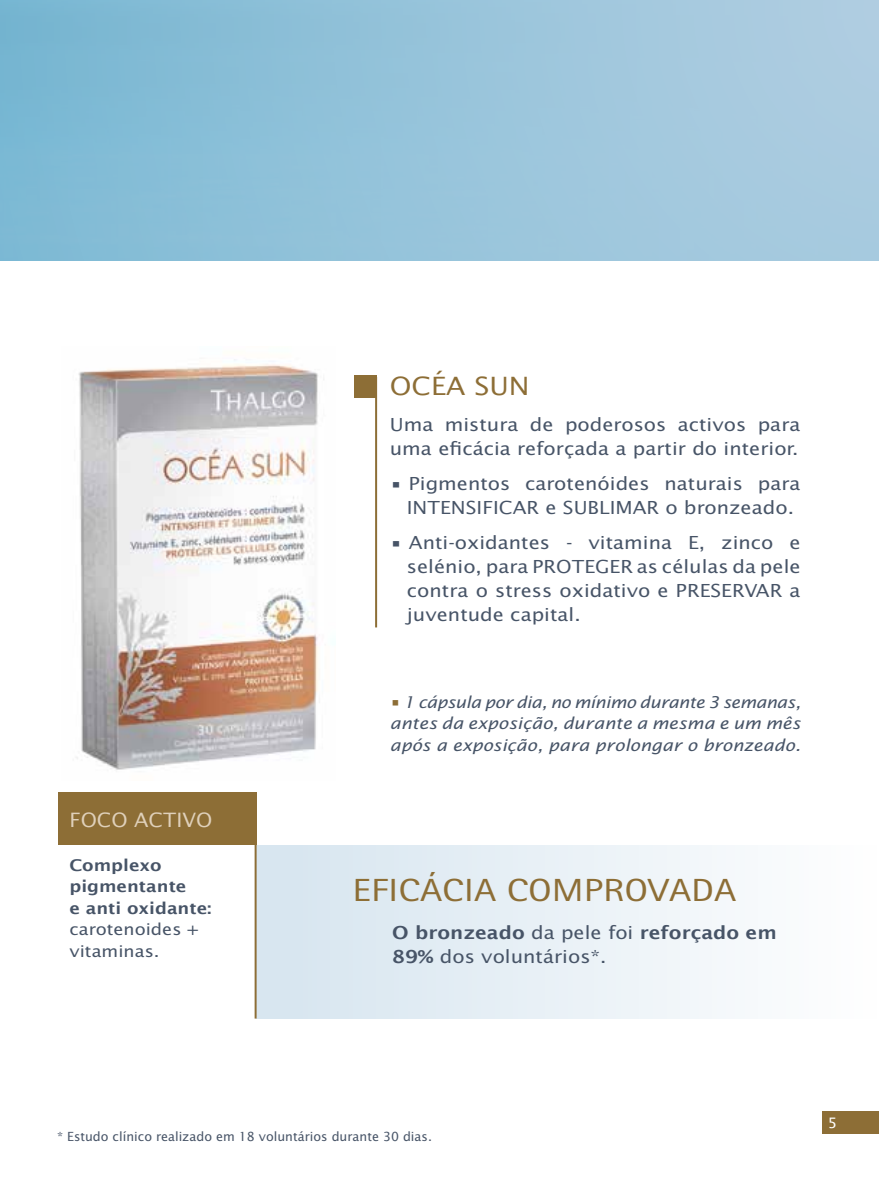
<style>
.page{position:relative;width:879px;height:1191px;background:#fff}
.page>*{position:absolute;margin:0;border:0;box-sizing:border-box;transform-origin:0 0}
.t1{font:32px "Rotis Sans Serif";color:#8d6e36;scale:1.25 1}
.t2{font:25.2px "Lucida Sans";color:#8d6e36;scale:1.11 1}
.t3{font:19.8px "Lucida Sans";color:#dfd0ba;scale:1.06 1}
.t4{font:18px/24px "Lucida Sans";color:#475467;scale:1.11 1}
.t5{font:italic 16.2px/21.6px "Lucida Sans";color:#475467;text-align:justify;scale:1.09 1}
.t6{font:600 16.2px/21.6px "Lucida Sans";color:#475467;scale:1.11 1}
.t7{font:16.2px/21.6px "Lucida Sans";color:#475467;scale:1.11 1}
.t8{font:14.4px "Lucida Sans";color:#fff;scale:1.06 1}
.t9{font:12.6px "Lucida Sans";color:#475467}
.s1{font-style:normal;font-size:18px;color:#8d6e36}
.s2{font-weight:600}
</style>
<div class="page">
<div style="left:822px;top:1111px;width:57px;height:23px;background:#8d6e36"></div>
<div style="left:0;top:0;width:879px;height:261px;background:linear-gradient(to right,#7bb9d3,#b0cee1)"></div>
<div style="left:257px;top:845px;width:622px;height:173px;background:linear-gradient(to right,#d6e5ef,#fefefe)"></div>
<hr style="left:255px;top:793px;width:2px;height:225px;background:#8d6e36">
<div style="left:354px;top:375px;width:23px;height:22px;background:#8d6e36"></div>
<div style="left:58px;top:793px;width:198px;height:51px;background:#8d6e36"></div>
<img style="left:76px;top:359px;width:248px;height:411px">
<hr style="left:375px;top:377px;width:2px;height:250px;background:#8d6e36">
<p class="t3" style="left:69px;top:807px;width:136px">FOCO ACTIVO</p>
<p class="t6" style="left:69px;top:854px;width:130px">Complexo pigmentante<br>e anti oxidante:</p>
<p class="t7" style="left:69px;top:918px;width:118px">carotenoides + vitaminas.</p>
<h2 class="t2" style="left:390px;top:370px;width:127px">Océa Su n</h2>
<p class="t4" style="left:390px;top:411px;width:371px">Uma mistura de poderosos activos para uma eficácia reforçada a partir do interior.</p>
<p class="t4" style="left:390px;top:471px;width:371px;text-align:center">• Pigmentos carotenóides naturais para<br>INTENSI FICAR e SUBLI MAR o bronzeado.</p>
<p class="t4" style="left:407px;top:530px;width:356px;text-align:justify;text-indent:-17px">• Anti-oxidantes - vitamina E, zinco e selénio, para PROTEGER as células da pele contra o stress oxidativo e PRESERVAR a juventude capital.</p>
<p class="t5" style="left:390px;top:691px;width:378px"><span class="s1">•</span> 1 cápsula por dia, no mínimo durante 3 semanas, antes da exposição, durante a mesma e um mês após a exposição, para prolongar o bronzeado.</p>
<h1 class="t1" style="left:352px;top:871px;width:309px">EFICÁCIA COMPROVADA</h1>
<p class="t4" style="left:392px;top:920px;width:348px"><span class="s2">O bronzeado</span> da pele foi <span class="s2">reforçado em<br>89%</span> dos voluntários*.</p>
<p class="t9" style="left:57px;top:1128px;width:376px">* Estudo clínico realizado em 18 voluntários durante 30 dias.</p>
<p class="t8" style="left:828px;top:1113px;width:11px">5</p>
</div>
